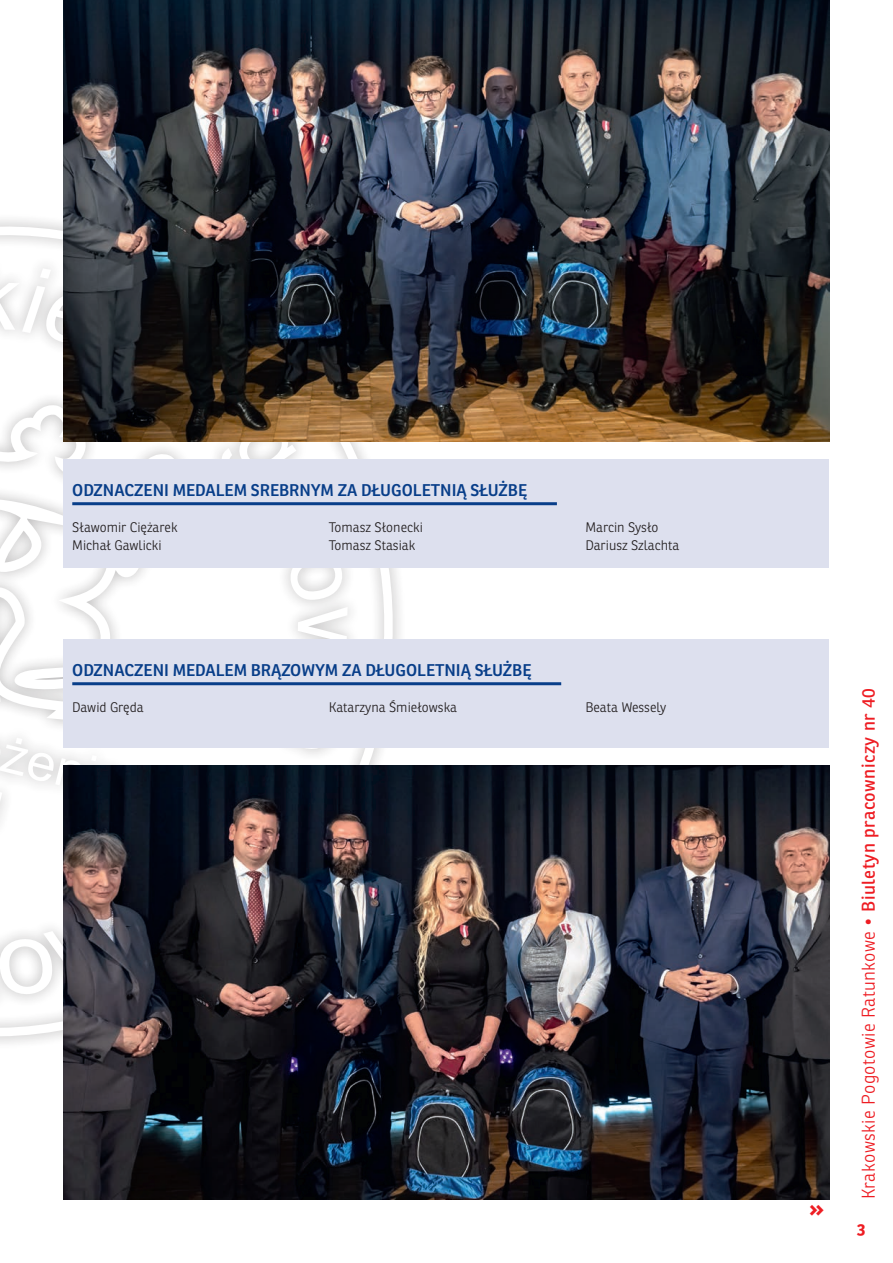
<style>
.page{position:relative;width:893px;height:1263px;background:#fff}
.page>*{position:absolute;margin:0;border:0;box-sizing:border-box;transform-origin:0 0}
.t1{font:700 23.85px "Ronnia";color:#ee1d23}
.t2{font:300 18px "Ronnia";letter-spacing:.025em;color:#ee1d23}
.t3{font:600 16.5px "Ronnia";color:#083e89}
.t4{font:700 16.5px "Ronnia";color:#ee1d23}
.t5{font:300 13.5px/18px "Ronnia";color:#231f20}
.s1{font-weight:400}
</style>
<div class="page">
<svg style="left:0;top:186px;width:434px;height:891px"></svg>
<svg style="left:0;top:442px;width:151px;height:244px"></svg>
<svg style="left:0;top:686px;width:182px;height:313px"></svg>
<svg style="left:151px;top:442px;width:211px;height:308px"></svg>
<svg style="left:0;top:265px;width:95px;height:296px"></svg>
<div style="left:64px;top:460px;width:765px;height:108px;background:#dde0ee"></div>
<hr style="left:72px;top:502px;width:485px;height:3px;background:#083e89">
<img style="left:64px;top:0;width:765px;height:442px">
<div style="left:64px;top:640px;width:765px;height:108px;background:#dde0ee"></div>
<hr style="left:72px;top:682px;width:489px;height:3px;background:#083e89">
<img style="left:64px;top:766px;width:765px;height:433px">
<p class="t3" style="left:72px;top:480px;width:456px">ODZNACZENI MEDALEM SREBRNYM ZA DŁUGOLETNIĄ SŁUŻBĘ</p>
<p class="t5" style="left:72px;top:518px;width:107px">Sławomir Ciężarek<br>Michał Gawlicki</p>
<p class="t5" style="left:329px;top:518px;width:96px">Tomasz Słonecki<br>Tomasz Stasiak</p>
<p class="t5" style="left:585px;top:518px;width:95px">Marcin Sysło<br>Dariusz Szlachta</p>
<p class="t3" style="left:72px;top:660px;width:461px">ODZNACZENI MEDALEM BRĄZOWYM ZA DŁUGOLETNIĄ SŁUŻBĘ</p>
<p class="t5" style="left:72px;top:698px;width:73px">Dawid Gręda</p>
<p class="t5" style="left:329px;top:698px;width:130px">Katarzyna Śmiełowska</p>
<p class="t5" style="left:585px;top:698px;width:82px">Beata Wessely</p>
<h1 class="t1" style="left:809px;top:1193px;width:16px">»</h1>
<h2 class="t2" style="left:857px;top:1199px;width:513px;rotate:-90deg">Krakowskie Pogotowie Ratunkowe • <span class="s1">Biuletyn pracowniczy nr 40</span></h2>
<p class="t4" style="left:857px;top:1217px;width:10px">3</p>
</div>
